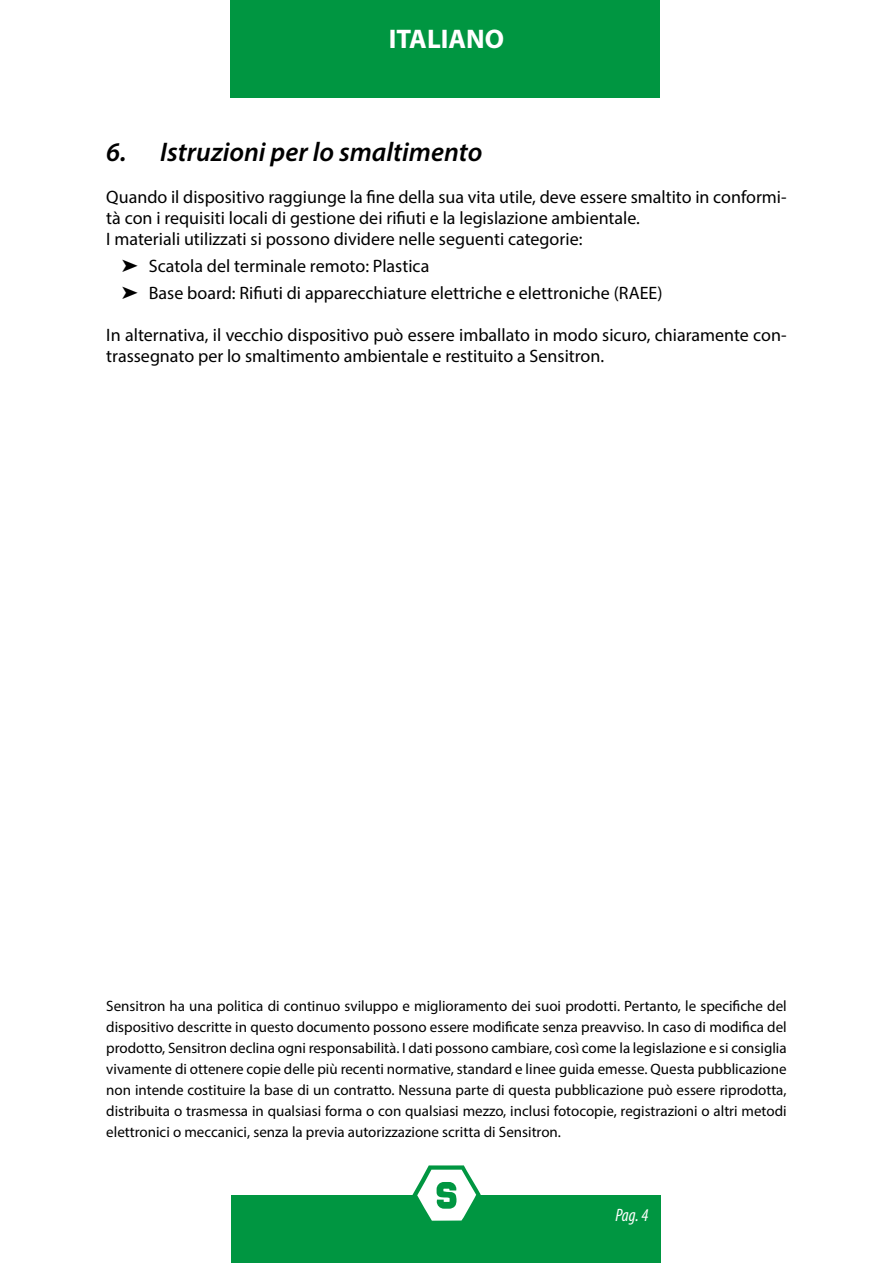
<style>
.page{position:relative;width:893px;height:1263px;background:#fff}
.page>*{position:absolute;margin:0;border:0;box-sizing:border-box;transform-origin:0 0}
.t1{font:italic 600 27px "Myriad Pro";color:#000}
.t2{font:700 27px "Myriad Pro";color:#fff}
.t3{font:18px/21px "Myriad Pro";color:#000}
.t4{font:italic condensed 18px "Myriad Pro";color:#fff}
.t5{font:15px/21px "Myriad Pro";color:#000;text-align:justify}
</style>
<div class="page">
<div style="left:232px;top:1195px;width:429px;height:68px;background:#009641"></div>
<div style="left:230px;top:0;width:430px;height:98px;background:#009641"></div>
<svg style="left:412px;top:1165px;width:69px;height:56px"></svg>
<h1 class="t2" style="left:389px;top:22px;width:117px">ITALIANO</h1>
<h1 class="t1" style="left:106px;top:134px;width:378px">6. Istruzioni per lo smaltimento</h1>
<p class="t3" style="left:106px;top:186px;width:682px">Quando il dispositivo raggiunge la fine della sua vita utile, deve essere smaltito in conformi&shy;tà con i requisiti locali di gestione dei rifiuti e la legislazione ambientale.<br>I materiali utilizzati si possono dividere nelle seguenti categorie:</p>
<p class="t3" style="left:149px;top:252px;width:515px;line-height:27px">Scatola del terminale remoto: Plastica<br>Base board: Rifiuti di apparecchiature elettriche e elettroniche (RAEE)</p>
<p class="t3" style="left:106px;top:324px;width:682px">In alternativa, il vecchio dispositivo può essere imballato in modo sicuro, chiaramente con&shy;trassegnato per lo smaltimento ambientale e restituito a Sensitron.</p>
<p class="t5" style="left:106px;top:995px;width:682px">Sensitron ha una politica di continuo sviluppo e miglioramento dei suoi prodotti. Pertanto, le specifiche del dispositivo descritte in questo documento possono essere modificate senza preavviso. In caso di modifica del prodotto, Sensitron declina ogni responsabilità. I dati possono cambiare, così come la legislazione e si consiglia vivamente di ottenere copie delle più recenti normative, standard e linee guida emesse. Questa pubblicazione non intende costituire la base di un contratto. Nessuna parte di questa pubblicazione può essere riprodotta, distribuita o trasmessa in qualsiasi forma o con qualsiasi mezzo, inclusi fotocopie, registrazioni o altri metodi elettronici o meccanici, senza la previa autorizzazione scritta di Sensitron.</p>
<p class="t4" style="left:615px;top:1204px;width:35px">Pag. 4</p>
</div>
